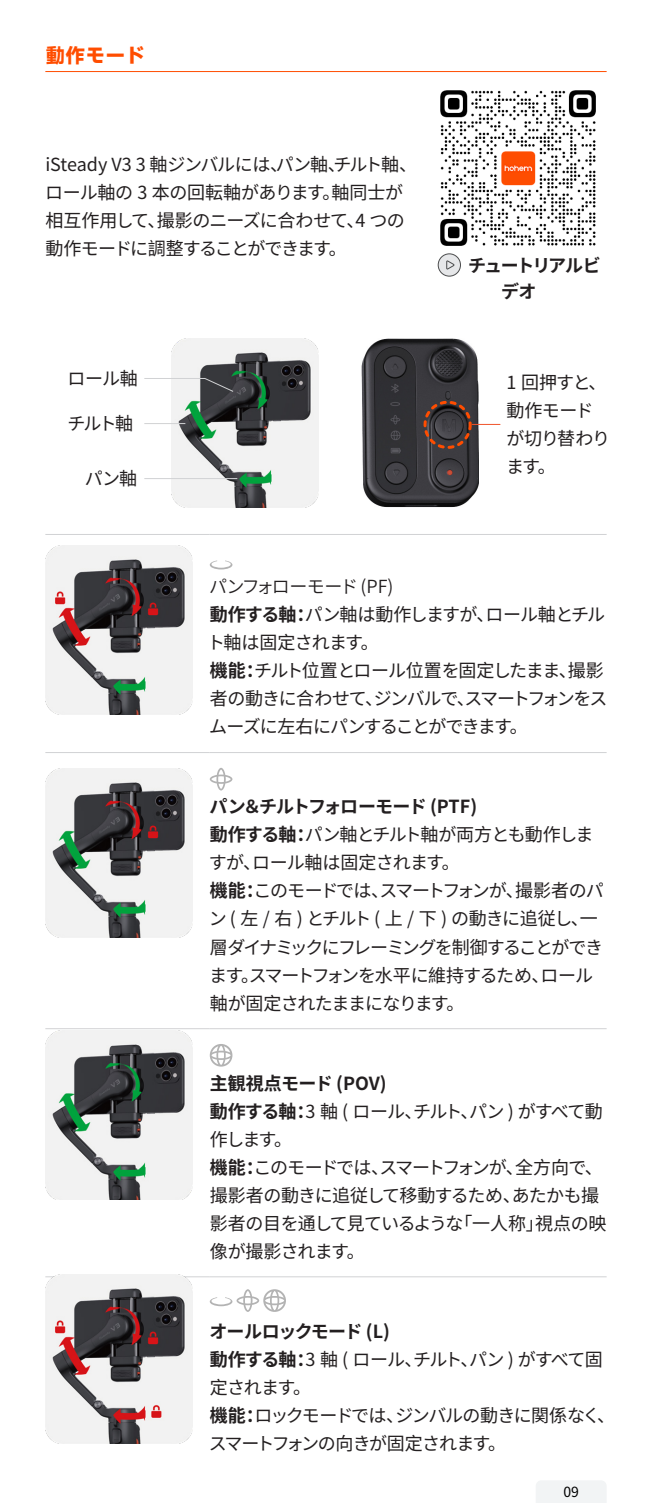
<style>
.page{position:relative;width:652px;height:1503px;background:#fff}
.page>*{position:absolute;margin:0;border:0;box-sizing:border-box;transform-origin:0 0}
.标题_2{font:700 20px "Mi Sans";color:#ff4d00}
.正文{font:18px/28px "Source Han Sans SC";letter-spacing:-.055em;color:#231f20}
.正文-2{font:18px/28px "Source Han Sans SC";letter-spacing:-.08em;color:#231f20}
.正文-3{font:18px/28px "Source Han Sans SC";letter-spacing:-.03em;color:#231f20}
.正文-4{font:18px/28px "Source Han Sans SC";letter-spacing:-.035em;color:#231f20}
.t1{font:700 18px "Source Han Sans SC";letter-spacing:-.05em;color:#231f20}
.正文-5{font:18px/28px "Source Han Sans SC";letter-spacing:-.075em;color:#231f20}
.t2{font:18px "Source Han Sans SC";letter-spacing:-.045em;color:#231f20}
.t3{font:700 18px "Source Han Sans SC";letter-spacing:-.005em;color:#231f20}
.t4{font:700 18px/25.6px "Source Han Sans SC";letter-spacing:-.095em;color:#231f20}
.t5{font:14px "Source Han Sans SC";color:#000}
.s1{font-weight:700}
</style>
<div class="page">
<hr style="left:45px;top:71px;width:562px;height:1px;background:#ff4d00">
<img style="left:440px;top:90px;width:156px;height:164px">
<div style="left:438px;top:254px;width:22px;height:22px;background:#e6e7e9;border-radius:50%"></div>
<div style="left:438px;top:254px;width:23px;height:22px;border:1px solid #4b4c4d;border-radius:50%"></div>
<svg style="left:446px;top:260px;width:9px;height:9px"></svg>
<img style="left:362px;top:339px;width:117px;height:168px">
<svg style="left:424px;top:401px;width:76px;height:48px"></svg>
<img style="left:172px;top:338px;width:147px;height:169px">
<svg style="left:144px;top:377px;width:90px;height:16px"></svg>
<hr style="left:144px;top:423px;width:41px;height:1px;background:#d1d2d4">
<hr style="left:144px;top:478px;width:93px;height:1px;background:#d1d2d4">
<hr style="left:45px;top:534px;width:165px;height:1px;background:#d1d2d4">
<hr style="left:210px;top:534px;width:397px;height:1px;background:#d1d2d4">
<hr style="left:45px;top:752px;width:165px;height:1px;background:#d1d2d4">
<hr style="left:210px;top:752px;width:397px;height:1px;background:#d1d2d4">
<hr style="left:45px;top:1028px;width:165px;height:1px;background:#d1d2d4">
<hr style="left:210px;top:1028px;width:397px;height:1px;background:#d1d2d4">
<hr style="left:45px;top:1276px;width:165px;height:1px;background:#d1d2d4">
<hr style="left:210px;top:1276px;width:397px;height:1px;background:#d1d2d4">
<img style="left:45px;top:545px;width:148px;height:169px">
<svg style="left:210px;top:560px;width:22px;height:9px"></svg>
<img style="left:45px;top:768px;width:148px;height:169px">
<svg style="left:210px;top:768px;width:22px;height:22px"></svg>
<img style="left:45px;top:1031px;width:148px;height:168px">
<svg style="left:210px;top:1044px;width:22px;height:22px"></svg>
<img style="left:45px;top:1274px;width:148px;height:169px">
<svg style="left:210px;top:1289px;width:76px;height:22px"></svg>
<svg style="left:536px;top:1481px;width:70px;height:21px"></svg>
<p class="标题_2" style="left:45px;top:42px;width:101px">動作モード</p>
<p class="正文-3" style="left:45px;top:151px;width:373px">iSteady V3 3 軸ジンバルには、パン軸、チルト軸、ロール軸の 3 本の回転軸があります。軸同士が相互作用して、撮影のニーズに合わせて、4 つの動作モードに調整することができます。</p>
<p class="正文" style="left:68px;top:364px;width:72px">ロール軸</p>
<p class="正文" style="left:67px;top:410px;width:67px">チルト軸</p>
<p class="正文" style="left:85px;top:465px;width:54px">パン軸</p>
<p class="t4" style="left:501px;top:253px;width:101px;text-indent:-33px">チュートリアルビデオ</p>
<p class="正文" style="left:506px;top:368px;width:106px">1 回押すと、動作モードが切り替わります。</p>
<p class="t2" style="left:209px;top:576px;width:186px">パンフォローモード (PF)</p>
<p class="正文-4" style="left:207px;top:601px;width:400px"><span class="s1">動作する軸：</span>パン軸は動作しますが、ロール軸とチルト軸は固定されます。</p>
<p class="正文" style="left:209px;top:657px;width:400px"><span class="s1">機能：</span>チルト位置とロール位置を固定したまま、撮影者の動きに合わせて、ジンバルで、スマートフォンをスムーズに左右にパンすることができます。</p>
<p class="t1" style="left:210px;top:796px;width:269px">パン＆チルトフォローモード (PTF)</p>
<p class="正文-4" style="left:209px;top:821px;width:386px"><span class="s1">動作する軸：</span>パン軸とチルト軸が両方とも動作しますが、ロール軸は固定されます。</p>
<p class="正文-2" style="left:209px;top:877px;width:397px"><span class="s1">機能：</span>このモードでは、スマートフォンが、撮影者のパン ( 左 / 右 ) とチルト ( 上 / 下 ) の動きに追従し、一層ダイナミックにフレーミングを制御することができます。スマートフォンを水平に維持するため、ロール軸が固定されたままになります。</p>
<p class="t3" style="left:210px;top:1072px;width:178px">主観視点モード (POV)</p>
<p class="正文-5" style="left:210px;top:1097px;width:395px"><span class="s1">動作する軸：</span>3 軸 ( ロール、チルト、パン ) がすべて動作します。</p>
<p class="正文" style="left:210px;top:1153px;width:398px"><span class="s1">機能：</span>このモードでは、スマートフォンが、全方向で、撮影者の動きに追従して移動するため、あたかも撮影者の目を通して見ているような「一人称」視点の映像が撮影されます。</p>
<p class="t1" style="left:210px;top:1320px;width:182px">オールロックモード (L)</p>
<p class="正文" style="left:210px;top:1345px;width:395px"><span class="s1">動作する軸：</span>3 軸 ( ロール、チルト、パン ) がすべて固定されます。</p>
<p class="正文" style="left:209px;top:1401px;width:408px"><span class="s1">機能：</span>ロックモードでは、ジンバルの動きに関係なく、スマートフォンの向きが固定されます。</p>
<p class="t5" style="left:563px;top:1483px;width:17px">09</p>
</div>
